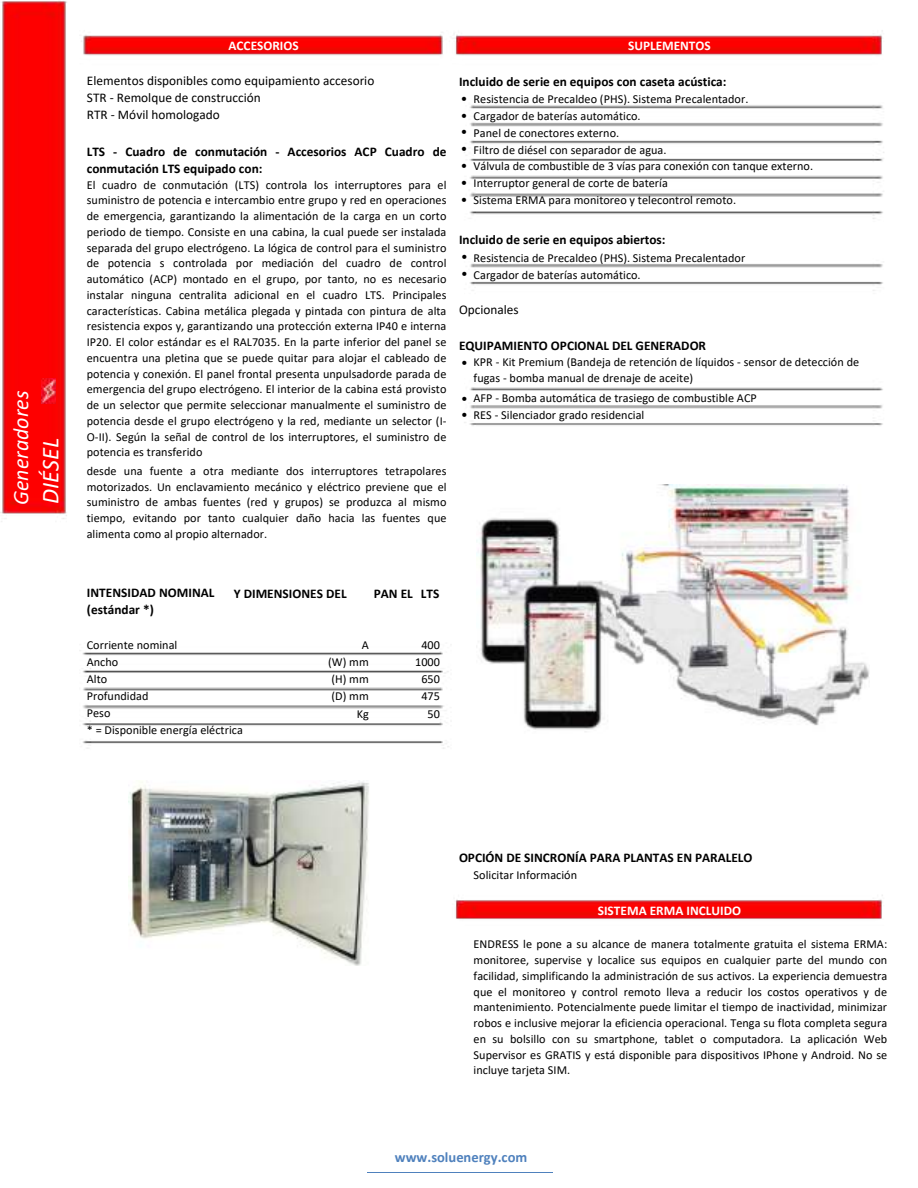
<style>
.page{position:relative;width:918px;height:1188px;background:#fff}
.page>*{position:absolute;margin:0;border:0;box-sizing:border-box;transform-origin:0 0}
.t1{font:italic 24.3px "Calibri";color:#fff}
.t2{font:italic 21.9px "Calibri";color:#fff}
.t3{font:700 14.55px "Calibri";color:#4f81bd}
.t4{font:700 13.35px/16.8px "Calibri";color:#000}
.t5{font:13.35px/16.8px "Calibri";color:#000}
.t6{font:700 13.35px "Calibri";color:#fff}
.t7{font:12.15px/15.8px "Calibri";letter-spacing:.005em;color:#000;text-align:justify}
.s1{font-size:13.35px}
</style>
<div class="page">
<img style="left:0;top:1px;width:884px;height:918px">
<hr style="left:367px;top:1172px;width:185px;height:1px;background:#4f81bd">
<img style="left:476px;top:485px;width:393px;height:248px">
<img style="left:41px;top:379px;width:15px;height:25px">
<img style="left:129px;top:780px;width:243px;height:186px">
<h2 class="t2" style="left:12px;top:505px;width:116px;rotate:-90deg">Generadores</h2>
<h1 class="t1" style="left:40px;top:504px;width:68px;rotate:-90deg">DIÉSEL</h1>
<p class="t6" style="left:229px;top:40px;width:72px">ACCESORIOS</p>
<p class="t5" style="left:87px;top:73px;width:289px">Elementos disponibles como equipamiento accesorio<br>STR - Remolque de construcción<br>RTR - Móvil homologado</p>
<p class="t4" style="left:87px;top:144px;width:361px">LTS - Cuadro de conmutación - Accesorios ACP Cuadro de conmutación LTS equipado con:</p>
<p class="t7" style="left:87px;top:178px;width:361px">El cuadro de conmutación (LTS) controla los interruptores para el suministro de potencia e intercambio entre grupo y red en operaciones de emergencia, garantizando la alimentación de la carga en un corto periodo de tiempo. Consiste en una cabina, la cual puede ser instalada separada del grupo electrógeno. La lógica de control para el suministro de potencia s controlada por mediación del cuadro de control automático (ACP) montado en el grupo, por tanto, no es necesario instalar ninguna centralita adicional en el cuadro LTS. Principales características. Cabina metálica plegada y pintada con pintura de alta resistencia expos y, garantizando una protección externa IP40 e interna IP20. El color estándar es el RAL7035. En la parte inferior del panel se encuentra una pletina que se puede quitar para alojar el cableado de potencia y conexión. El panel frontal presenta unpulsadorde parada de emergencia del grupo electrógeno. El interior de la cabina está provisto de un selector que permite seleccionar manualmente el suministro de potencia desde el grupo electrógeno y la red, mediante un selector (I-O-II). Según la señal de control de los interruptores, el suministro de potencia es transferido</p>
<p class="t7" style="left:87px;top:464px;width:361px">desde una fuente a otra mediante dos interruptores tetrapolares motorizados. Un enclavamiento mecánico y eléctrico previene que el suministro de ambas fuentes (red y grupos) se produzca al mismo tiempo, evitando por tanto cualquier daño hacia las fuentes que alimenta como al propio alternador.</p>
<p class="t6" style="left:628px;top:40px;width:84px">SUPLEMENTOS</p>
<p class="t4" style="left:459px;top:74px;width:269px">Incluido de serie en equipos con caseta acústica:</p>
<p class="t5" style="left:461px;top:91px;width:8px;text-align:justify">• • • • • • •</p>
<p class="t4" style="left:459px;top:233px;width:208px">Incluido de serie en equipos abiertos:</p>
<p class="t7" style="left:461px;top:251px;width:286px"><span class="s1">•</span> Resistencia de Precaldeo (PHS). Sistema Precalentador</p>
<p class="t7" style="left:461px;top:268px;width:181px"><span class="s1">•</span> Cargador de baterías automático.</p>
<p class="t5" style="left:459px;top:303px;width:61px">Opcionales</p>
<p class="t4" style="left:459px;top:338px;width:249px">EQUIPAMIENTO OPCIONAL DEL GENERADOR</p>
<p class="t7" style="left:461px;top:355px;width:400px"><span class="s1">•</span> KPR - Kit Premium (Bandeja de retención de líquidos - sensor de detección de</p>
<p class="t7" style="left:461px;top:391px;width:297px"><span class="s1">•</span> AFP - Bomba automática de trasiego de combustible ACP</p>
<p class="t7" style="left:461px;top:408px;width:185px"><span class="s1">•</span> RES - Silenciador grado residencial</p>
<p class="t7" style="left:474px;top:92px;width:341px;line-height:16.8px;text-align:left">Resistencia de Precaldeo (PHS). Sistema Precalentador.<br>Cargador de baterías automático.<br>Panel de conectores externo.<br>Filtro de diésel con separador de agua.<br>Válvula de combustible de 3 vías para conexión con tanque externo.<br>Interruptor general de corte de batería<br>Sistema ERMA para monitoreo y telecontrol remoto.</p>
<p class="t7" style="left:474px;top:371px;width:221px">fugas - bomba manual de drenaje de aceite)</p>
<p class="t4" style="left:87px;top:586px;width:129px">INTENSIDAD NOMINAL (estándar *)</p>
<p class="t4" style="left:234px;top:586px;width:114px">Y DIMENSIONES DEL</p>
<p class="t4" style="left:374px;top:586px;width:67px">PAN EL LTS</p>
<p class="t7" style="left:87px;top:638px;width:158px;line-height:16.8px;text-align:left">Corriente nominal<br>Ancho<br>Alto<br>Profundidad<br>Peso<br>* = Disponible energía eléctrica</p>
<p class="t7" style="left:328px;top:638px;width:42px;line-height:16.8px;text-indent:33px">A (W) mm (H) mm (D) mm</p>
<p class="t7" style="left:357px;top:707px;width:14px">Kg</p>
<p class="t7" style="left:415px;top:638px;width:26px;line-height:16.8px;text-align:center">400<br>1000<br>650<br>475</p>
<p class="t7" style="left:428px;top:707px;width:14px">50</p>
<p class="t4" style="left:459px;top:851px;width:295px">OPCIÓN DE SINCRONÍA PARA PLANTAS EN PARALELO</p>
<p class="t7" style="left:474px;top:868px;width:105px">Solicitar Información</p>
<p class="t6" style="left:598px;top:905px;width:145px">SISTEMA ERMA INCLUIDO</p>
<p class="t7" style="left:474px;top:937px;width:415px">ENDRESS le pone a su alcance de manera totalmente gratuita el sistema ERMA: monitoree, supervise y localice sus equipos en cualquier parte del mundo con facilidad, simplificando la administración de sus activos. La experiencia demuestra que el monitoreo y control remoto lleva a reducir los costos operativos y de mantenimiento. Potencialmente puede limitar el tiempo de inactividad, minimizar robos e inclusive mejorar la eficiencia operacional. Tenga su flota completa segura en su bolsillo con su smartphone, tablet o computadora. La aplicación Web Supervisor es GRATIS y está disponible para dispositivos IPhone y Android. No se incluye tarjeta SIM.</p>
<p class="t3" style="left:395px;top:1152px;width:134px">www.soluenergy.com</p>
</div>
